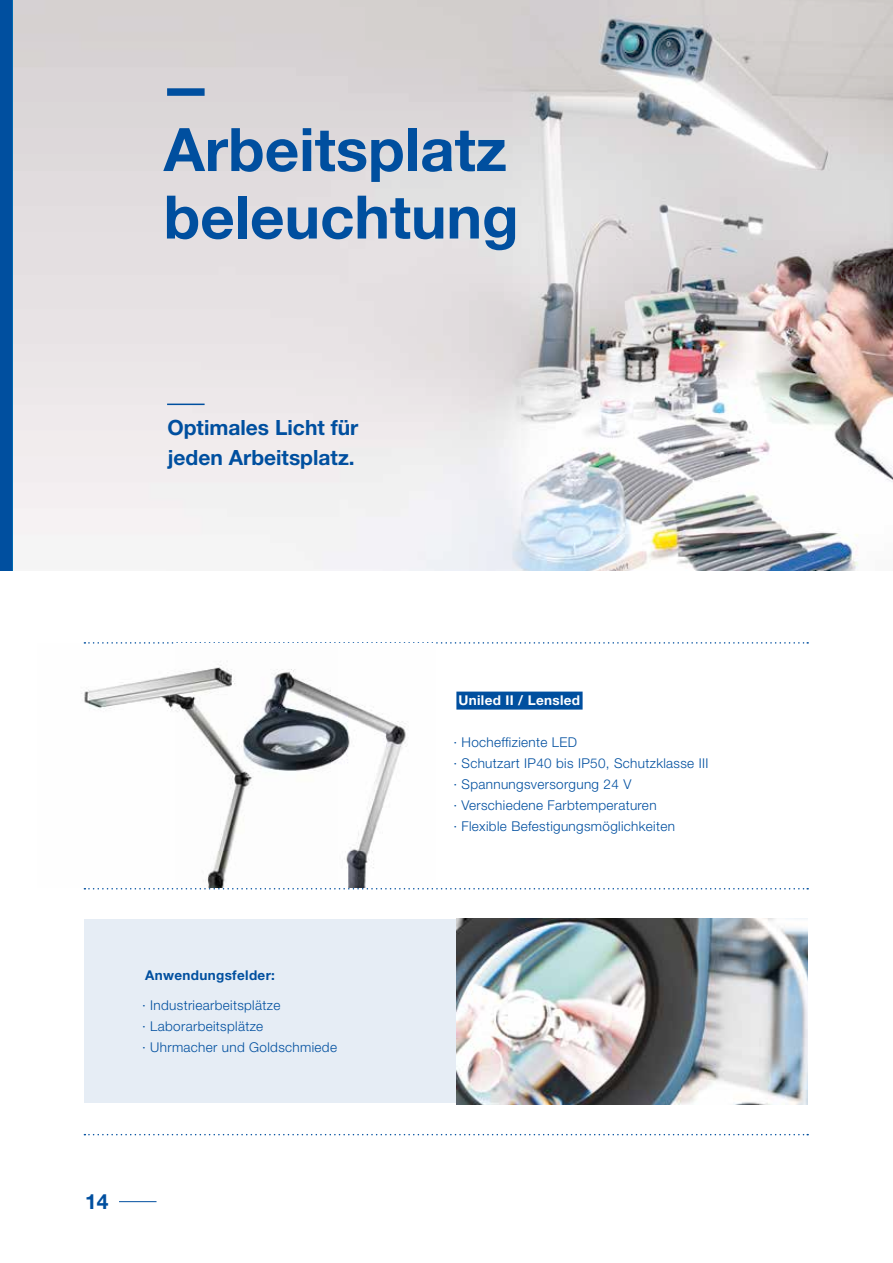
<style>
.page{position:relative;width:893px;height:1263px;background:#fff}
.page>*{position:absolute;margin:0;border:0;box-sizing:border-box;transform-origin:0 0}
.t1{font:700 60px/67.5px "Helvetica Neue LT Std";color:#004f9f}
.t2{font:700 21px/30px "Helvetica Neue LT Std";color:#004f9f}
.t3{font:300 13.5px/21px "Helvetica Neue LT Std";letter-spacing:.025em;color:#004f9f}
.t4{font:700 13.5px "Helvetica Neue LT Std";letter-spacing:.025em;color:#004f9f}
.t5{font:700 13.5px "Helvetica Neue LT Std";letter-spacing:.025em;color:#fff}
</style>
<div class="page">
<div style="left:0;top:0;width:13px;height:571px;background:#004f9f"></div>
<svg style="left:84px;top:642px;width:724px;height:2px"></svg>
<svg style="left:84px;top:1134px;width:724px;height:1px"></svg>
<svg style="left:84px;top:888px;width:724px;height:1px"></svg>
<div style="left:84px;top:919px;width:723px;height:184px;background:#e6edf5"></div>
<img style="left:456px;top:919px;width:352px;height:185px">
<img style="left:338px;top:698px;width:69px;height:190px">
<img style="left:81px;top:664px;width:257px;height:224px">
<svg style="left:13px;top:0;width:879px;height:571px"></svg>
<hr style="left:892px;top:0;width:1px;height:571px;background:#004f9f">
<div style="left:167px;top:88px;width:38px;height:8px;background:#004f9f"></div>
<hr style="left:167px;top:404px;width:38px;height:1px;background:#004f9f">
<div style="left:456px;top:692px;width:127px;height:18px;background:#004f9f"></div>
<hr style="left:119px;top:1201px;width:38px;height:1px;background:#004f9f">
<h1 class="t1" style="left:164px;top:115px;width:356px">Arbeitsplatz beleuchtung</h1>
<h2 class="t2" style="left:167px;top:412px;width:192px">Optimales Licht für jeden Arbeitsplatz.</h2>
<p class="t4" style="left:145px;top:966px;width:131px">Anwendungsfelder:</p>
<p class="t3" style="left:142px;top:994px;width:196px">∙ Industriearbeitsplätze<br>∙ Laborarbeitsplätze<br>∙ Uhrmacher und Goldschmiede</p>
<h2 class="t2" style="left:85px;top:1186px;width:25px">14</h2>
<p class="t5" style="left:458px;top:692px;width:123px">Uniled II / Lensled</p>
<p class="t3" style="left:453px;top:731px;width:256px">∙ Hocheffiziente LED<br>∙ Schutzart IP40 bis IP50, Schutzklasse III ∙ Spannungsversorgung 24 V<br>∙ Verschiedene Farbtemperaturen<br>∙ Flexible Befestigungsmöglichkeiten</p>
</div>
